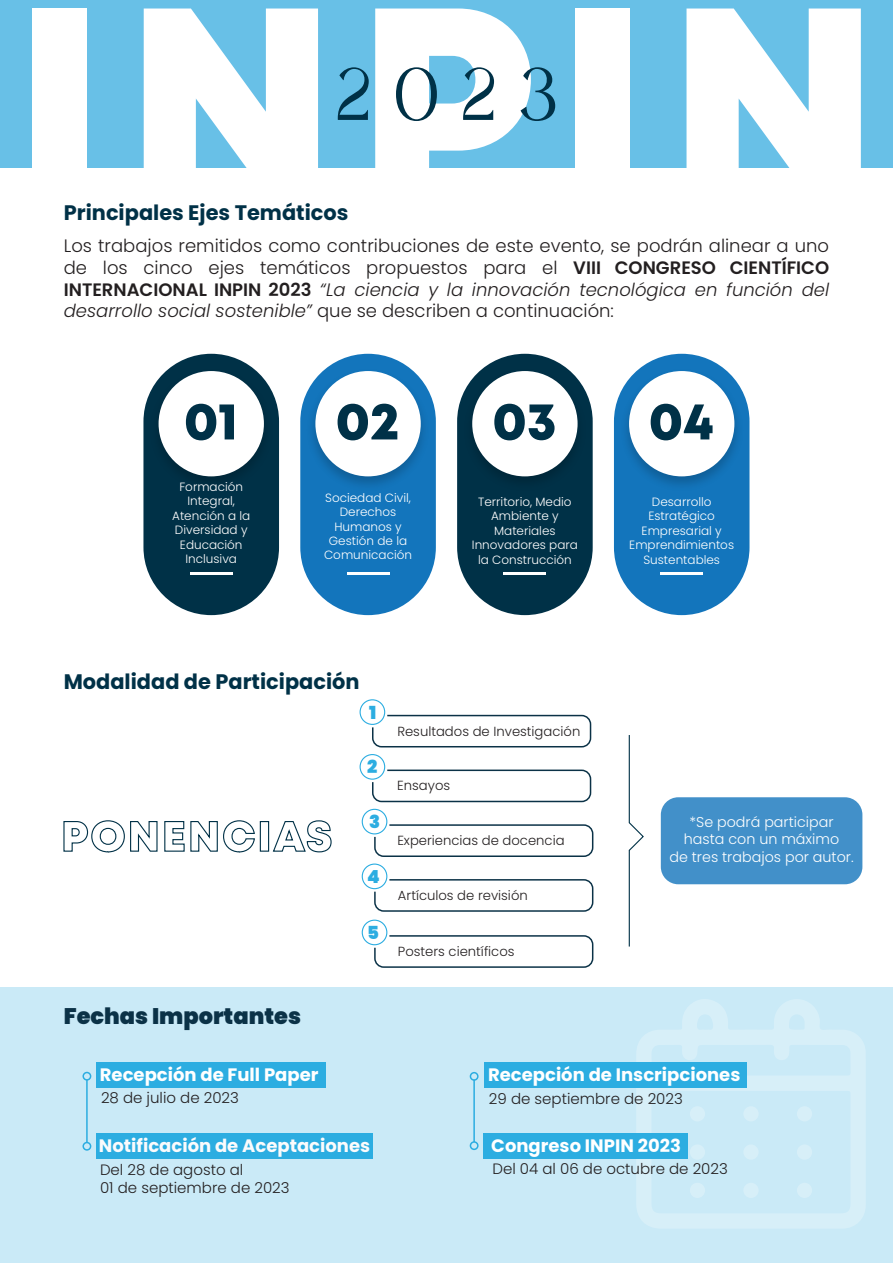
<style>
.page{position:relative;width:893px;height:1263px;background:#fff}
.page>*{position:absolute;margin:0;border:0;box-sizing:border-box;transform-origin:0 0}
.t1{font:280.35px "Mont Heavy DEMO";letter-spacing:.07em;color:#fff}
.t2{font:73.5px "Carentro DEMO";color:#003147}
.t3{font:52.65px "Mont Heavy DEMO";color:#003147}
.t4{font:900 22.5px "Poppins";color:#0b3247}
.t5{font:700 21px "Poppins";color:#003147}
.t6{font:300 18px/21.6px "Poppins";color:#231f20;text-align:justify}
.t7{font:700 18px "Poppins";color:#fff}
.t8{font:700 18px "Poppins";color:#fbfbfc}
.t9{font:900 18px "Poppins";color:#2cade1}
.t10{font:300 15px/18px "Poppins";color:#231f20}
.t11{font:300 14.25px/17.1px "Poppins";color:#fff;text-align:center}
.t12{font:300 13.2px "Poppins";color:#231f20}
.t13{font:300 12px/14.4px "Poppins";color:#fff;text-align:center}
.s1{font-weight:600}
.s2{font-style:italic}
</style>
<div class="page">
<div style="left:0;top:0;width:893px;height:168px;background:#68c0e7"></div>
<div style="left:614px;top:354px;width:135px;height:261px;background:#1375bc;border-radius:68px"></div>
<img style="left:616px;top:364px;width:131px;height:121px">
<div style="left:629px;top:371px;width:105px;height:105px;background:#fff;border-radius:50%"></div>
<hr style="left:661px;top:572px;width:42px;height:3px;background:#fff">
<div style="left:143px;top:354px;width:136px;height:261px;background:#003147;border-radius:68px"></div>
<img style="left:146px;top:364px;width:131px;height:116px">
<div style="left:159px;top:371px;width:105px;height:105px;background:#fff;border-radius:50%"></div>
<hr style="left:190px;top:572px;width:42px;height:3px;background:#fff">
<div style="left:457px;top:354px;width:136px;height:261px;background:#003147;border-radius:68px"></div>
<img style="left:459px;top:364px;width:132px;height:116px">
<div style="left:472px;top:371px;width:106px;height:105px;background:#fff;border-radius:50%"></div>
<hr style="left:504px;top:572px;width:42px;height:3px;background:#fff">
<div style="left:300px;top:354px;width:136px;height:261px;background:#1375bc;border-radius:68px"></div>
<img style="left:303px;top:364px;width:131px;height:121px">
<div style="left:315px;top:371px;width:106px;height:105px;background:#fff;border-radius:50%"></div>
<hr style="left:347px;top:572px;width:42px;height:3px;background:#fff">
<div style="left:0;top:988px;width:892px;height:275px;background:#caeaf7"></div>
<svg style="left:636px;top:999px;width:229px;height:229px"></svg>
<div style="left:743px;top:1106px;width:16px;height:15px;background:#d7eff8;border-radius:50%"></div>
<div style="left:743px;top:1144px;width:16px;height:16px;background:#d7eff8;border-radius:50%"></div>
<div style="left:743px;top:1183px;width:16px;height:15px;background:#d7eff8;border-radius:50%"></div>
<div style="left:690px;top:1144px;width:15px;height:16px;background:#d7eff8;border-radius:50%"></div>
<div style="left:797px;top:1144px;width:15px;height:16px;background:#d7eff8;border-radius:50%"></div>
<div style="left:690px;top:1183px;width:15px;height:15px;background:#d7eff8;border-radius:50%"></div>
<div style="left:797px;top:1183px;width:15px;height:15px;background:#d7eff8;border-radius:50%"></div>
<div style="left:690px;top:1106px;width:15px;height:15px;background:#d7eff8;border-radius:50%"></div>
<div style="left:797px;top:1106px;width:15px;height:15px;background:#d7eff8;border-radius:50%"></div>
<svg style="left:372px;top:714px;width:220px;height:34px"></svg>
<div style="left:360px;top:699px;width:25px;height:26px;border:1px solid #2cade1;border-radius:50%"></div>
<svg style="left:373px;top:823px;width:221px;height:34px"></svg>
<div style="left:362px;top:809px;width:25px;height:25px;border:1px solid #2cade1;border-radius:50%"></div>
<svg style="left:372px;top:769px;width:220px;height:34px"></svg>
<div style="left:360px;top:754px;width:25px;height:26px;border:1px solid #2cade1;border-radius:50%"></div>
<svg style="left:373px;top:878px;width:221px;height:34px"></svg>
<div style="left:362px;top:863px;width:25px;height:26px;border:1px solid #2cade1;border-radius:50%"></div>
<svg style="left:373px;top:934px;width:221px;height:34px"></svg>
<div style="left:362px;top:919px;width:25px;height:26px;border:1px solid #2cade1;border-radius:50%"></div>
<div style="left:661px;top:797px;width:201px;height:87px;background:#4290c9;border-radius:17px"></div>
<svg style="left:628px;top:735px;width:16px;height:212px"></svg>
<svg style="left:63px;top:820px;width:95px;height:33px"></svg>
<svg style="left:164px;top:820px;width:91px;height:33px"></svg>
<div style="left:260px;top:821px;width:9px;height:31px;border:1px solid #003147"></div>
<svg style="left:272px;top:820px;width:60px;height:33px"></svg>
<div style="left:97px;top:1063px;width:229px;height:25px;background:#2cade1"></div>
<div style="left:97px;top:1133px;width:276px;height:26px;background:#2cade1"></div>
<div style="left:82px;top:1072px;width:9px;height:9px;border:2px solid #2cade1;border-radius:50%"></div>
<div style="left:82px;top:1142px;width:9px;height:9px;border:2px solid #2cade1;border-radius:50%"></div>
<hr style="left:86px;top:1080px;width:2px;height:62px;background:#2cade1">
<div style="left:484px;top:1063px;width:263px;height:25px;background:#2cade1"></div>
<div style="left:484px;top:1133px;width:204px;height:26px;background:#2cade1"></div>
<div style="left:470px;top:1072px;width:9px;height:9px;border:2px solid #2cade1;border-radius:50%"></div>
<div style="left:470px;top:1141px;width:9px;height:9px;border:2px solid #2cade1;border-radius:50%"></div>
<hr style="left:473px;top:1080px;width:2px;height:62px;background:#2cade1">
<h1 class="t1" style="left:13px;top:-52px;width:868px">INPIN</h1>
<h2 class="t2" style="left:336px;top:50px;width:223px">2023</h2>
<p class="t5" style="left:64px;top:201px;width:286px">Principales Ejes Temáticos</p>
<p class="t6" style="left:64px;top:235px;width:767px">Los trabajos remitidos como contribuciones de este evento, se podrán alinear a uno de los cinco ejes temáticos propuestos para el <span class="s1">VIII CONGRESO CIENTÍFICO INTERNACIONAL INPIN 2023</span> <span class="s2">“La ciencia y la innovación tecnológica en función del desarrollo social sostenible”</span> que se describen a continuación:</p>
<h3 class="t3" style="left:184px;top:391px;width:55px">01</h3>
<p class="t13" style="left:172px;top:480px;width:80px">Formación<br>Integral,<br>Atención a la<br>Diversidad y<br>Educación<br>Inclusiva</p>
<h3 class="t3" style="left:336px;top:391px;width:66px">02</h3>
<p class="t13" style="left:324px;top:490px;width:90px">Sociedad Civil,<br>Derechos<br>Humanos y<br>Gestión de la<br>Comunicación</p>
<p class="t5" style="left:64px;top:669px;width:297px">Modalidad de Participación</p>
<p class="t9" style="left:369px;top:702px;width:9px">1</p>
<h3 class="t3" style="left:492px;top:391px;width:66px">03</h3>
<p class="t13" style="left:472px;top:495px;width:107px">Territorio, Medio<br>Ambiente y<br>Materiales<br>Innovadores para la Construcción</p>
<p class="t4" style="left:64px;top:1003px;width:239px">Fechas Importantes</p>
<p class="t9" style="left:367px;top:756px;width:12px">2</p>
<p class="t9" style="left:369px;top:811px;width:13px">3</p>
<p class="t9" style="left:367px;top:866px;width:14px">4</p>
<p class="t9" style="left:367px;top:922px;width:13px">5</p>
<p class="t12" style="left:397px;top:723px;width:185px">Resultados de Investigación</p>
<p class="t12" style="left:397px;top:778px;width:54px">Ensayos</p>
<p class="t12" style="left:397px;top:833px;width:169px">Experiencias de docencia</p>
<p class="t12" style="left:398px;top:887px;width:131px">Artículos de revisión</p>
<p class="t12" style="left:398px;top:943px;width:118px">Posters científicos</p>
<h3 class="t3" style="left:649px;top:391px;width:67px">04</h3>
<p class="t13" style="left:629px;top:495px;width:106px">Desarrollo<br>Estratégico<br>Empresarial y<br>Emprendimientos<br>Sustentables</p>
<p class="t11" style="left:669px;top:814px;width:186px">*Se podrá participar hasta con un máximo<br>de tres trabajos por autor.</p>
<p class="t7" style="left:100px;top:1064px;width:220px">Recepción de Full Paper</p>
<p class="t10" style="left:101px;top:1089px;width:139px">28 de julio de 2023</p>
<p class="t8" style="left:99px;top:1135px;width:273px">Notificación de Aceptaciones</p>
<p class="t10" style="left:100px;top:1160px;width:191px">Del 28 de agosto al<br>01 de septiembre de 2023</p>
<p class="t7" style="left:488px;top:1064px;width:254px">Recepción de Inscripciones</p>
<p class="t10" style="left:489px;top:1089px;width:195px">29 de septiembre de 2023</p>
<p class="t7" style="left:491px;top:1135px;width:191px">Congreso INPIN 2023</p>
<p class="t10" style="left:492px;top:1160px;width:237px">Del 04 al 06 de octubre de 2023</p>
</div>
